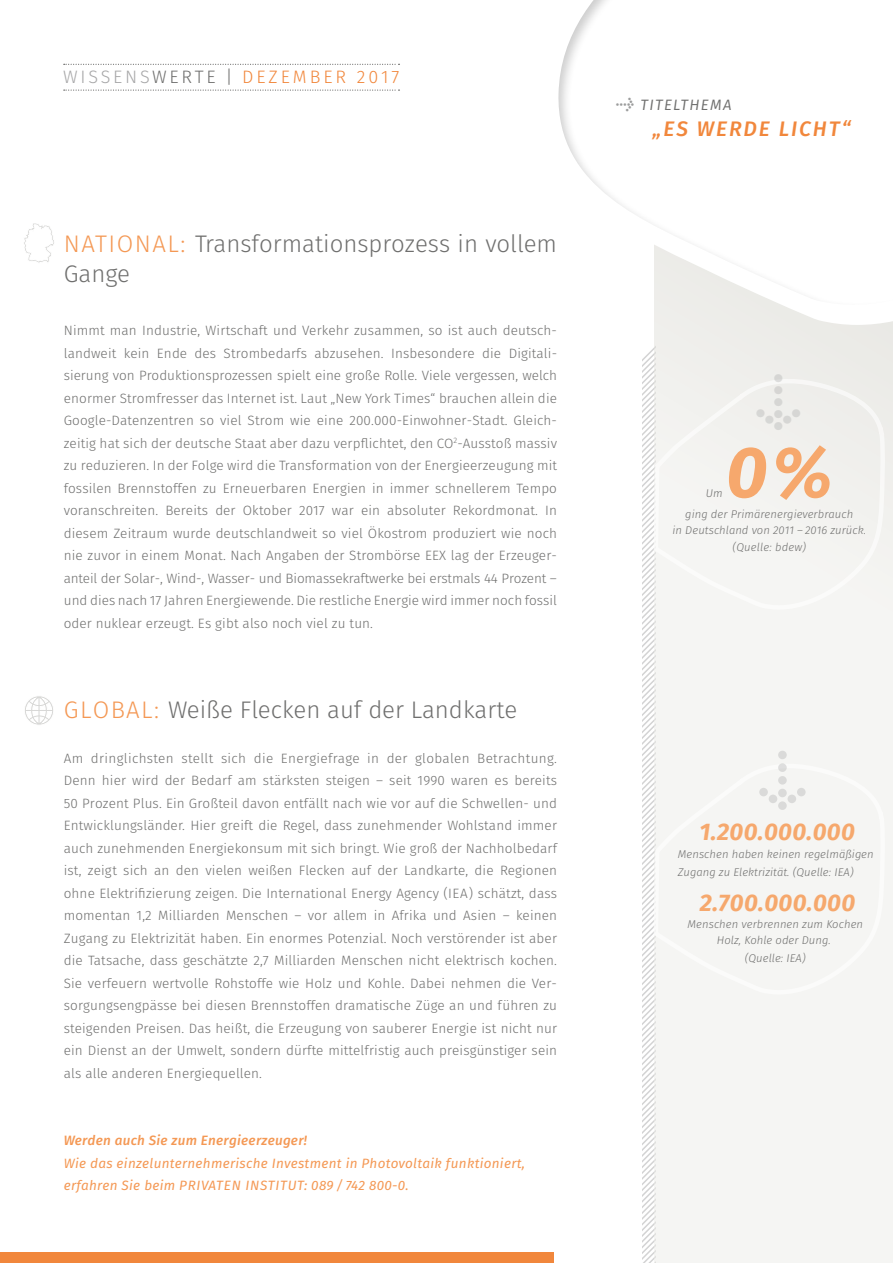
<style>
.page{position:relative;width:893px;height:1263px;background:#fff}
.page>*{position:absolute;margin:0;border:0;box-sizing:border-box;transform-origin:0 0}
.t1{font:italic 700 72px "Fira Sans";color:#f6a86d}
.t2{font:700 51px "Meta Plus";color:#9c9d9d}
.t3{font:700 48.15px "Meta Plus";color:#9c9d9d}
.t4{font:300 24px/30px "Fira Sans";color:#6f6f6e}
.t5{font:italic 700 24px "Fira Sans";letter-spacing:.015em;color:#f6a86d}
.t6{font:italic 500 21px "Fira Sans";letter-spacing:.09em;color:#f1873c}
.t7{font:300 18px "Fira Sans";letter-spacing:.155em;color:#f1873c}
.t8{font:italic 15px "Fira Sans";letter-spacing:.09em;color:#6f6f6e}
.t9{font:300 13.5px/22.5px "Fira Sans";letter-spacing:.01em;color:#6f6f6e;text-align:justify}
.t10{font:italic 13.5px/22.5px "Fira Sans";letter-spacing:.02em;color:#f49854}
.t11{font:italic 500 13.5px "Fira Sans";letter-spacing:.02em;color:#f49854}
.t12{font:italic 300 11.25px/16.5px "Fira Sans";letter-spacing:.005em;color:#6f6f6e;text-align:center}
.s1{color:#a7a7a8}
.s2{color:#6f6f6e}
.s3{color:#f49854}
.s4{font-family:"Meta Plus";font-weight:700;color:#9c9d9d}
</style>
<div class="page">
<svg style="left:24px;top:223px;width:30px;height:40px"></svg>
<svg style="left:25px;top:696px;width:28px;height:29px"></svg>
<div style="left:655px;top:0;width:238px;height:1263px;background:#f5f5f3"></div>
<svg style="left:642px;top:325px;width:13px;height:938px"></svg>
<svg style="left:654px;top:307px;width:239px;height:18px;fill:#eeedea"></svg>
<div style="left:556px;top:0;width:337px;height:307px;background:#fff"></div>
<div style="left:0;top:1252px;width:553px;height:11px;background:#f1873c"></div>
<svg style="left:64px;top:90px;width:335px;height:1px"></svg>
<svg style="left:64px;top:64px;width:335px;height:1px"></svg>
<svg style="left:651px;top:377px;width:235px;height:234px"></svg>
<svg style="left:652px;top:762px;width:4px;height:234px"></svg>
<h3 class="t7" style="left:63px;top:64px;width:337px"><span class="s1">WISSENS</span><span class="s2">WERTE |</span> DEZEMBER 2017</h3>
<h3 class="t4" style="left:64px;top:228px;width:495px"><span class="s3">NATIONAL:</span> Transformationsprozess in vollem<br>Gange</h3>
<p class="t9" style="left:64px;top:319px;width:495px">Nimmt man Industrie, Wirtschaft und Verkehr zusammen, so ist auch deutsch&shy;landweit kein Ende des Strombedarfs abzusehen. Insbesondere die Digitali&shy;sierung von Produktionsprozessen spielt eine große Rolle. Viele vergessen, welch enormer Stromfresser das Internet ist. Laut „New York Times“ brauchen allein die Google-Datenzentren so viel Strom wie eine 200.000-Einwohner-Stadt. Gleich&shy;zeitig hat sich der deutsche Staat aber dazu verpflichtet, den CO<sup>2</sup>-Ausstoß massiv zu reduzieren. In der Folge wird die Transformation von der Energieerzeugung mit fossilen Brennstoffen zu Erneuerbaren Energien in immer schnellerem Tempo voranschreiten. Bereits der Oktober 2017 war ein absoluter Rekordmonat. In diesem Zeitraum wurde deutschlandweit so viel Ökostrom produziert wie noch nie zuvor in einem Monat. Nach Angaben der Strombörse EEX lag der Erzeuger&shy;anteil der Solar-, Wind-, Wasser- und Biomassekraftwerke bei erstmals 44 Prozent – und dies nach 17 Jahren Energiewende. Die restliche Energie wird immer noch fossil oder nuklear erzeugt. Es gibt also noch viel zu tun.</p>
<h3 class="t4" style="left:64px;top:694px;width:455px"><span class="s3">GLOBAL:</span> Weiße Flecken auf der Landkarte</h3>
<p class="t9" style="left:64px;top:747px;width:495px">Am dringlichsten stellt sich die Energiefrage in der globalen Betrachtung.<br>Denn hier wird der Bedarf am stärksten steigen – seit 1990 waren es bereits 50 Prozent Plus. Ein Großteil davon entfällt nach wie vor auf die Schwellen- und Entwicklungsländer. Hier greift die Regel, dass zunehmender Wohlstand immer auch zunehmenden Energiekonsum mit sich bringt. Wie groß der Nachholbedarf ist, zeigt sich an den vielen weißen Flecken auf der Landkarte, die Regionen ohne Elektrifizierung zeigen. Die International Energy Agency (IEA) schätzt, dass momentan 1,2 Milliarden Menschen – vor allem in Afrika und Asien – keinen Zugang zu Elektrizität haben. Ein enormes Potenzial. Noch verstörender ist aber die Tatsache, dass geschätzte 2,7 Milliarden Menschen nicht elektrisch kochen.<br>Sie verfeuern wertvolle Rohstoffe wie Holz und Kohle. Dabei nehmen die Ver&shy;sorgungsengpässe bei diesen Brennstoffen dramatische Züge an und führen zu steigenden Preisen. Das heißt, die Erzeugung von sauberer Energie ist nicht nur ein Dienst an der Umwelt, sondern dürfte mittelfristig auch preisgünstiger sein als alle anderen Energiequellen.</p>
<p class="t11" style="left:64px;top:1131px;width:245px">Werden auch Sie zum Energieerzeuger!</p>
<p class="t10" style="left:64px;top:1152px;width:463px">Wie das einzelunternehmerische Investment in Photovoltaik funktioniert, erfahren Sie beim PRIVATEN INSTITUT: 089 / 742 800-0.</p>
<p class="t8" style="left:615px;top:95px;width:118px"><span class="s4">&gt;</span> TITELTHEMA</p>
<h3 class="t6" style="left:653px;top:114px;width:199px">„ES WERDE LICHT“</h3>
<h3 class="t3" style="left:808px;top:372px;width:62px;rotate:90deg">&gt;</h3>
<h1 class="t1" style="left:726px;top:421px;width:108px">0%</h1>
<p class="t12" style="left:672px;top:522px;width:195px">in Deutschland von 2011 – 2016 zurück. (Quelle: bdew)</p>
<p class="t12" style="left:706px;top:485px;width:18px">Um</p>
<p class="t12" style="left:685px;top:506px;width:169px">ging der Primärenergieverbrauch</p>
<h2 class="t2" style="left:814px;top:748px;width:66px;rotate:90deg">&gt;</h2>
<p class="t12" style="left:678px;top:845px;width:197px;line-height:18px;text-align:left">Menschen haben keinen regelmäßigen<br>Zugang zu Elektrizität. (Quelle: IEA)</p>
<h3 class="t5" style="left:700px;top:815px;width:157px">1.200.000.000</h3>
<h3 class="t5" style="left:700px;top:886px;width:157px">2.700.000.000</h3>
<p class="t12" style="left:687px;top:916px;width:177px">Menschen verbrennen zum Kochen<br>Holz, Kohle oder Dung.</p>
<p class="t12" style="left:745px;top:950px;width:62px">(Quelle: IEA)</p>
</div>
